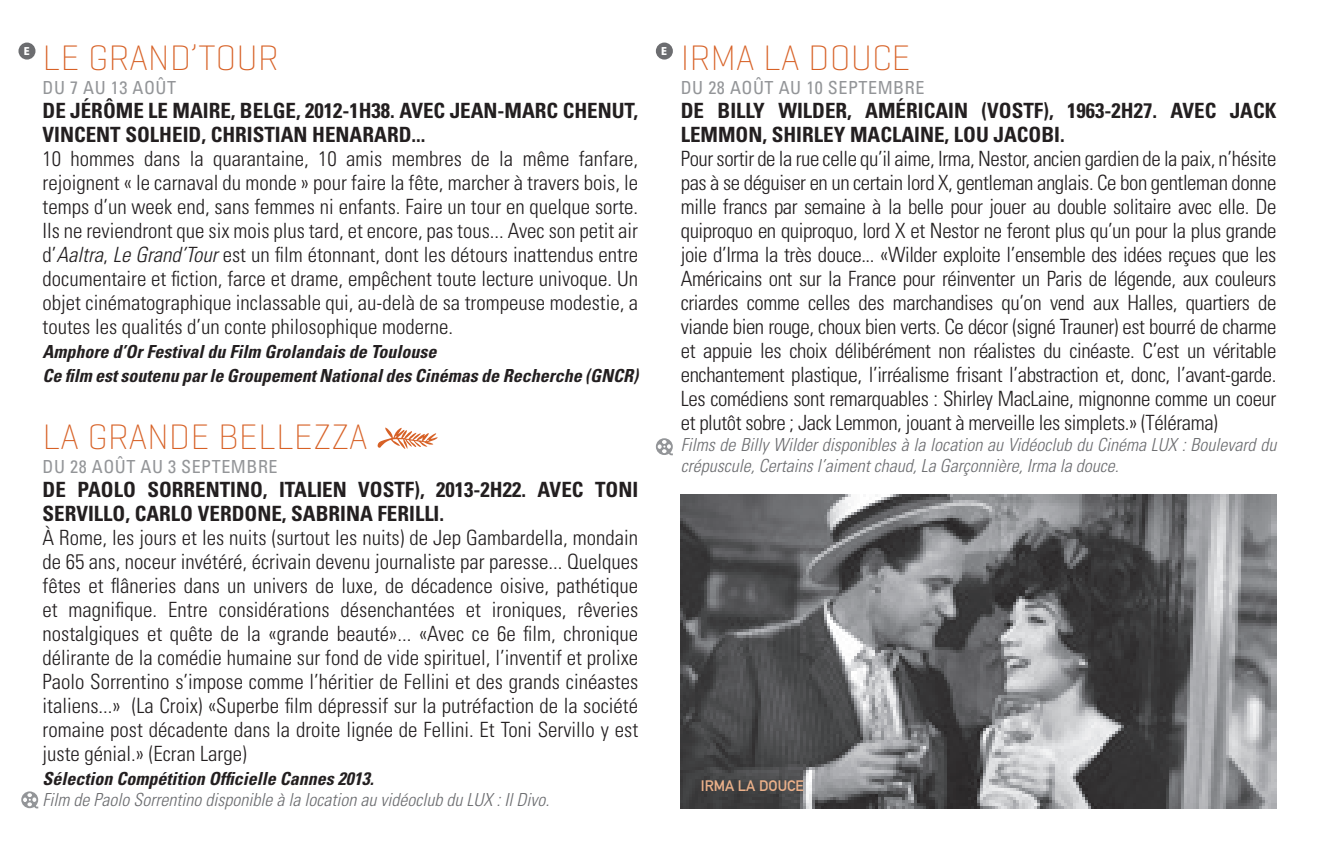
<style>
.page{position:relative;width:1319px;height:851px;background:#fff}
.page>*{position:absolute;margin:0;border:0;box-sizing:border-box;transform-origin:0 0}
.t1{font:200 36px "Geogrotesque";color:#d76126}
.t2{font:300 condensed 21px/24px "Univers";color:#231f20;text-align:justify}
.t3{font:700 condensed 21px/24px "Univers";color:#231f20}
.t4{font:italic 300 condensed 18px/21px "Univers";color:#6c6d70}
.t5{font:italic 700 condensed 18px/24px "Univers";color:#231f20}
.t6{font:condensed 18px "Univers";letter-spacing:.03em;color:#939598}
.t7{font:15px "DIN Mittelschrift";color:#ecb18a}
.t8{font:700 11.7px "Geogrotesque";color:#fff}
.s1{font-style:italic}
</style>
<div class="page">
<img style="left:680px;top:495px;width:596px;height:313px">
<svg style="left:655px;top:438px;width:17px;height:17px"></svg>
<svg style="left:21px;top:791px;width:17px;height:17px"></svg>
<div style="left:18px;top:43px;width:17px;height:17px;background:#6c6d70;border-radius:50%"></div>
<div style="left:655px;top:43px;width:17px;height:17px;background:#6c6d70;border-radius:50%"></div>
<svg style="left:377px;top:427px;width:60px;height:22px"></svg>
<h1 class="t1" style="left:43px;top:35px;width:238px">LE G RAND’TOUR</h1>
<p class="t6" style="left:43px;top:76px;width:135px">DU 7 AU 13 AOÛT</p>
<p class="t3" style="left:43px;top:98px;width:597px">DE JÉRÔME LE MAI RE, BELGE, 2012-1H38. AVEC JEAN-MARC CHENUT,<br>VINCENT SOLHEID, CHRISTIA</p>
<p class="t8" style="left:24px;top:44px;width:7px">E</p>
<p class="t8" style="left:661px;top:44px;width:7px">E</p>
<p class="t3" style="left:293px;top:122px;width:133px">N HENARARD...</p>
<p class="t2" style="left:43px;top:146px;width:597px">10 hommes dans la quarantaine, 10 amis membres de la même fanfare, rejoignent « le carnaval du monde » pour faire la fête, marcher à travers bois, le temps d’un week end, sans femmes ni enfants. Faire un tour en quelque sorte.<br>Ils ne reviendront que six mois plus tard, et encore, pas tous... Avec son petit air d’<span class="s1">Aaltra</span>, <span class="s1">Le Grand’Tour</span> est un film étonnant, dont les détours inattendus entre documentaire et fiction, farce et drame, empêchent toute lecture univoque. Un objet cinématographique inclassable qui, au-delà de sa trompeuse modestie, a toutes les qualités d’un conte philosophique moderne.</p>
<p class="t5" style="left:43px;top:339px;width:597px">Amphore d’Or Festival du Film Grolandais de Toulouse<br>Ce film est soutenu par le Groupement National des Cinémas de Recherche (GNCR)</p>
<h1 class="t1" style="left:43px;top:414px;width:324px">LA G RANDE B ELLEZZA</h1>
<p class="t6" style="left:43px;top:455px;width:236px">DU 28 AOÛT AU 3 SEPTEMBRE</p>
<p class="t3" style="left:43px;top:477px;width:594px">DE PAOLO SORRENTI NO, ITALIEN VOSTF), 2013-2H22. AVEC TONI<br>SERVI LLO, CARLO VERDONE, SABRINA FERILLI.</p>
<p class="t2" style="left:43px;top:525px;width:597px">À Rome, les jours et les nuits (surtout les nuits) de Jep Gambardella, mondain de 65 ans, noceur invétéré, écrivain devenu journaliste par paresse... Quelques fêtes et flâneries dans un univers de luxe, de décadence oisive, pathétique et magnifique. Entre considérations désenchantées et ironiques, rêveries nostalgiques et quête de la «grande beauté»... «Avec ce 6e film, chronique délirante de la comédie humaine sur fond de vide spirituel, l’inventif et prolixe Paolo Sorrentino s’impose comme l’héritier de Fellini et des grands cinéastes italiens...» (La Croix) «Superbe film dépressif sur la putréfaction de la société romaine post décadente dans la droite lignée de Fellini. Et Toni Servillo y est juste génial.» (Ecran Large)</p>
<p class="t5" style="left:43px;top:766px;width:333px">Sélection Compétition Officielle Cannes 2013.</p>
<p class="t4" style="left:43px;top:789px;width:508px">Film de Paolo Sorrentino disponible à la location au vidéoclub du LUX : Il Divo.</p>
<h1 class="t1" style="left:680px;top:35px;width:231px">IRMA LA DOUCE</h1>
<p class="t6" style="left:680px;top:76px;width:245px">DU 28 AOÛT AU 10 SEPTEMBRE</p>
<p class="t3" style="left:680px;top:98px;width:247px">DE BILLY WI LDER, AMÉRICAI</p>
<p class="t3" style="left:953px;top:98px;width:324px">N (VOSTF), 1963-2H27. AVEC JACK</p>
<p class="t3" style="left:680px;top:122px;width:182px">LEMMON, SHIRLEY MACLAI</p>
<p class="t3" style="left:919px;top:122px;width:146px">NE, LOU JACOBI.</p>
<p class="t2" style="left:680px;top:146px;width:597px">Pour sortir de la rue celle qu’il aime, Irma, Nestor, ancien gardien de la paix, n’hésite pas à se déguiser en un certain lord X, gentleman anglais. Ce bon gentleman donne mille francs par semaine à la belle pour jouer au double solitaire avec elle. De quiproquo en quiproquo, lord X et Nestor ne feront plus qu’un pour la plus grande joie d’Irma la très douce... «Wilder exploite l’ensemble des idées reçues que les Américains ont sur la France pour réinventer un Paris de légende, aux couleurs criardes comme celles des marchandises qu’on vend aux Halles, quartiers de viande bien rouge, choux bien verts. Ce décor (signé Trauner) est bourré de charme et appuie les choix délibérément non réalistes du cinéaste. C’est un véritable enchantement plastique, l’irréalisme frisant l’abstraction et, donc, l’avant-garde.<br>Les comédiens sont remarquables : Shirley MacLaine, mignonne comme un coeur et plutôt sobre ; Jack Lemmon, jouant à merveille les simplets.» (Télérama)</p>
<p class="t4" style="left:680px;top:434px;width:597px">Films de Billy Wilder disponibles à la location au Vidéoclub du Cinéma LUX : Boulevard du crépuscule, Certains l’aiment chaud, La Garçonnière, Irma la douce.</p>
<p class="t7" style="left:700px;top:777px;width:104px">IRMA LA DOUCE</p>
</div>
